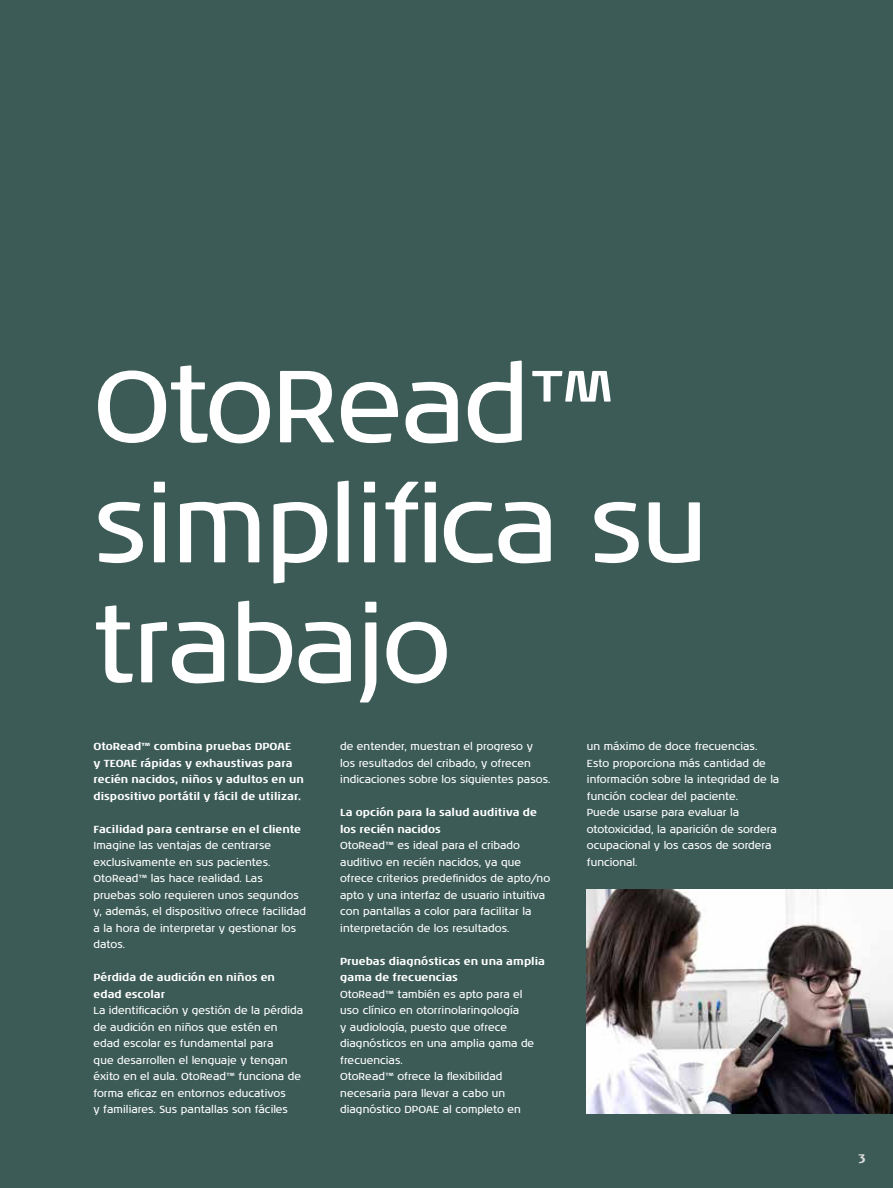
<style>
.page{position:relative;width:893px;height:1188px;background:#3c5b56}
.page>*{position:absolute;margin:0;border:0;box-sizing:border-box;transform-origin:0 0}
.t1{font:105px/120px "Noa LT Pro";letter-spacing:-.02em;color:#fff}
.t2{font:700 13.5px "Noa LT Pro";color:#dddcdc}
.t3{font:10.5px/16.5px "Noa LT Pro";color:#fff}
.t4{font:700 10.5px/16.5px "Noa LT Pro";color:#fff}
</style>
<div class="page">
<img style="left:587px;top:890px;width:306px;height:223px">
<h1 class="t1" style="left:94px;top:343px;width:615px">OtoRead™ simplifica su trabajo</h1>
<p class="t4" style="left:94px;top:738px;width:212px">OtoRead™ combina pruebas DPOAE<br>y TEOAE rápidas y exhaustivas para recién nacidos, niños y adultos en un dispositivo portátil y fácil de utilizar.</p>
<p class="t4" style="left:94px;top:820px;width:209px">Facilidad para centrarse en el cliente</p>
<p class="t3" style="left:94px;top:837px;width:214px">Imagine las ventajas de centrarse exclusivamente en sus pacientes.<br>OtoRead™ las hace realidad. Las pruebas solo requieren unos segundos y, además, el dispositivo ofrece facilidad a la hora de interpretar y gestionar los datos.</p>
<p class="t4" style="left:94px;top:969px;width:183px">Pérdida de audición en niños en edad escolar</p>
<p class="t3" style="left:94px;top:1002px;width:211px">La identificación y gestión de la pérdida de audición en niños que estén en edad escolar es fundamental para<br>que desarrollen el lenguaje y tengan éxito en el aula. OtoRead™ funciona de forma eficaz en entornos educativos<br>y familiares. Sus pantallas son fáciles</p>
<p class="t3" style="left:587px;top:738px;width:194px">un máximo de doce frecuencias.<br>Esto proporciona más cantidad de información sobre la integridad de la función coclear del paciente.<br>Puede usarse para evaluar la ototoxicidad, la aparición de sordera ocupacional y los casos de sordera funcional.</p>
<p class="t3" style="left:340px;top:738px;width:212px">de entender, muestran el progreso y<br>los resultados del cribado, y ofrecen indicaciones sobre los siguientes pasos.</p>
<p class="t4" style="left:340px;top:804px;width:198px">La opción para la salud auditiva de los recién nacidos</p>
<p class="t3" style="left:340px;top:837px;width:212px">OtoRead™ es ideal para el cribado auditivo en recién nacidos, ya que ofrece criterios predefinidos de apto/no apto y una interfaz de usuario intuitiva con pantallas a color para facilitar la interpretación de los resultados.</p>
<p class="t4" style="left:340px;top:952px;width:206px">Pruebas diagnósticas en una amplia gama de frecuencias</p>
<p class="t3" style="left:340px;top:986px;width:196px">OtoRead™ también es apto para el uso clínico en otorrinolaringología<br>y audiología, puesto que ofrece diagnósticos en una amplia gama de frecuencias.<br>OtoRead™ ofrece la flexibilidad necesaria para llevar a cabo un diagnóstico DPOAE al completo en</p>
<p class="t2" style="left:858px;top:1147px;width:9px">3</p>
</div>
